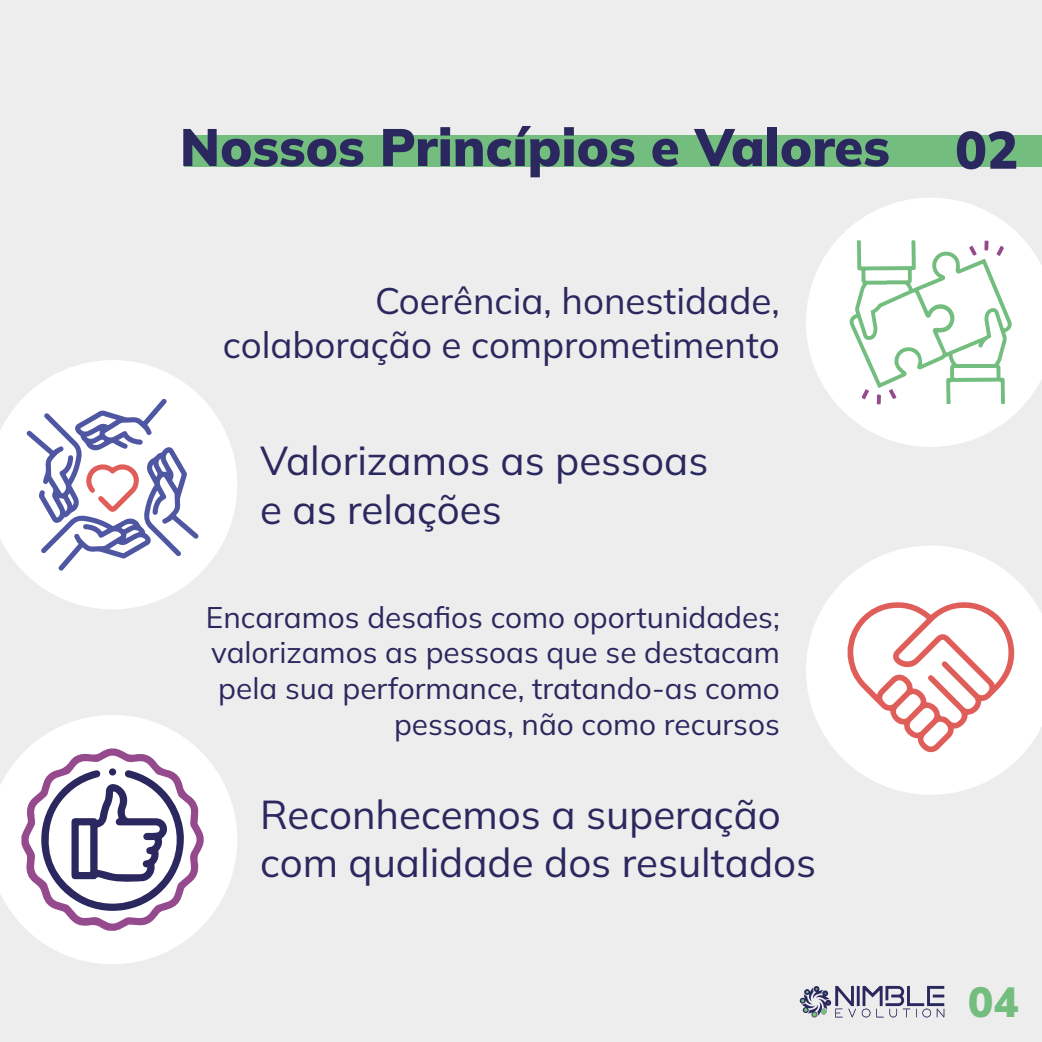
<style>
.page{position:relative;width:1042px;height:1042px;background:#ededed}
.page>*{position:absolute;margin:0;border:0;box-sizing:border-box;transform-origin:0 0}
.t1{font:200 52.5px "Mulish";color:#2a285e}
.t2{font:200 42px "Mulish";color:#73bd7e}
.t3{font:200 40.25px/48.3px "Mulish";color:#2a285e}
.t4{font:200 36.75px/44.1px "Mulish";color:#2a285e;text-align:right}
.t5{font:200 29.75px/35.7px "Mulish";color:#2a285e;text-align:right}
</style>
<div class="page">
<div style="left:185px;top:135px;width:857px;height:32px;background:#73bd7e"></div>
<svg style="left:806px;top:546px;width:236px;height:249px;fill:#fff"></svg>
<svg style="left:0;top:715px;width:237px;height:249px;fill:#fff"></svg>
<svg style="left:806px;top:198px;width:236px;height:249px;fill:#fff"></svg>
<svg style="left:848px;top:240px;width:165px;height:164px"></svg>
<svg style="left:0;top:360px;width:237px;height:249px;fill:#fff"></svg>
<svg style="left:27px;top:399px;width:172px;height:171px"></svg>
<svg style="left:847px;top:590px;width:170px;height:163px"></svg>
<svg style="left:21px;top:747px;width:184px;height:184px"></svg>
<svg style="left:799px;top:986px;width:145px;height:32px"></svg>
<h1 class="t1" style="left:180px;top:112px;width:840px">Nossos Princípios e Valores 02</h1>
<p class="t4" style="left:223px;top:278px;width:558px">Coerência, honestidade, colaboração e comprometimento</p>
<h3 class="t3" style="left:260px;top:436px;width:450px">Valorizamos as pessoas e as relações</h3>
<p class="t5" style="left:206px;top:598px;width:575px">Encaramos desafios como oportunidades; valorizamos as pessoas que se destacam pela sua performance, tratando-as como pessoas, não como recursos</p>
<h3 class="t3" style="left:260px;top:789px;width:557px">Reconhecemos a superação com qualidade dos resultados</h3>
<h2 class="t2" style="left:968px;top:973px;width:52px">04</h2>
</div>
